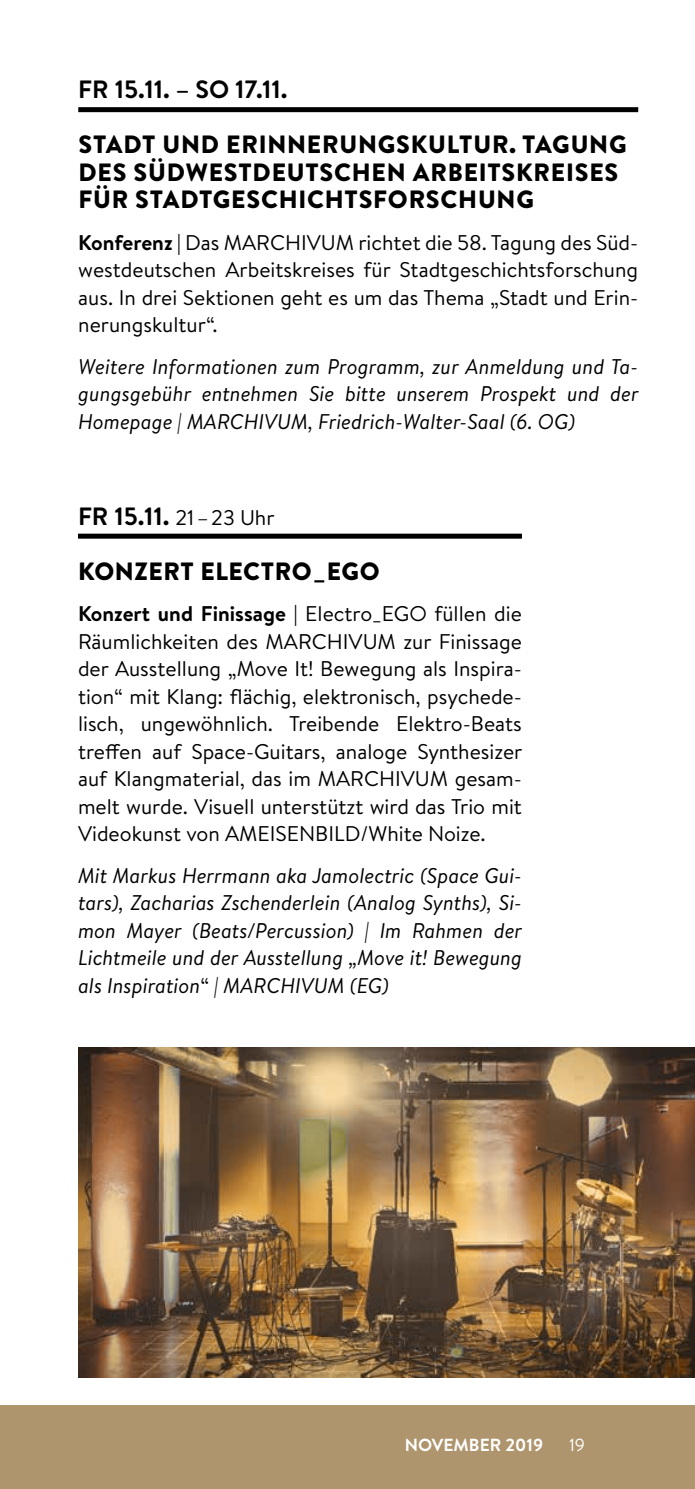
<style>
.page{position:relative;width:695px;height:1489px;background:#fff}
.page>*{position:absolute;margin:0;border:0;box-sizing:border-box;transform-origin:0 0}
.t1{font:900 25px/27.5px "Brandon Text";letter-spacing:.03em;color:#000}
.t2{font:700 25px "Brandon Text";color:#000}
.t3{font:21.25px/27.5px "Brandon Text";color:#000;text-align:justify}
.t4{font:italic 21.25px/27.5px "Brandon Text";color:#000;text-align:justify}
.t5{font:700 17.5px "Brandon Text";color:#fff}
.t6{font:17.5px "Brandon Text";color:#fff}
.s1{font-weight:700}
.s2{font-weight:400;font-size:21.25px}
.s3{font-style:normal}
</style>
<div class="page">
<div style="left:0;top:1405px;width:694px;height:83px;background:#ae956e"></div>
<div style="left:78px;top:107px;width:560px;height:5px;background:#000"></div>
<div style="left:78px;top:533px;width:444px;height:5px;background:#000"></div>
<img style="left:78px;top:1047px;width:616px;height:330px">
<p class="t2" style="left:78px;top:72px;width:211px">FR 15.11. – SO 17.11.</p>
<p class="t1" style="left:78px;top:130px;width:549px">STADT UND ERINNERUNGSKULTUR. TAGUNG<br>DES SÜDWESTDEUTSCHEN ARBEITSKREISES<br>FÜR STADTGESCHICHTSFORSCHUNG</p>
<p class="t3" style="left:78px;top:228px;width:561px"><span class="s1">Konferenz |</span> Das MARCHIVUM richtet die 58. Tagung des Süd&shy;westdeutschen Arbeitskreises für Stadtgeschichtsforschung aus. In drei Sektionen geht es um das Thema „Stadt und Erin&shy;nerungskultur“.</p>
<p class="t4" style="left:78px;top:352px;width:562px">Weitere Informationen zum Programm, zur Anmeldung und Ta&shy;gungsgebühr entnehmen Sie bitte unserem Prospekt und der Homepage | MARCHIVUM, Friedrich-Walter-Saal (6. OG)</p>
<p class="t2" style="left:78px;top:499px;width:198px">FR 15.11. <span class="s2">21–23 Uhr</span></p>
<p class="t1" style="left:78px;top:557px;width:303px">KONZERT ELECTRO_EGO</p>
<p class="t3" style="left:78px;top:599px;width:446px"><span class="s1">Konzert und Finissage |</span> Electro_EGO füllen die Räumlichkeiten des MARCHIVUM zur Finissage der Ausstellung „Move It! Bewegung als Inspira&shy;tion“ mit Klang: flächig, elektronisch, psychede&shy;lisch, ungewöhnlich. Treibende Elektro-Beats treffen auf Space-Guitars, analoge Synthesizer auf Klangmaterial, das im MARCHIVUM gesam&shy;melt wurde. Visuell unterstützt wird das Trio mit Videokunst von AMEISENBILD/White Noize.</p>
<p class="t4" style="left:78px;top:860px;width:445px">Mit Markus Herrmann aka Jamolectric (Space Gui&shy;tars), Zacharias Zschenderlein (Analog Synths), Si&shy;mon Mayer (Beats/Percussion) | Im Rahmen der Lichtmeile und der Ausstellung „Move it! Bewegung als Inspiration<span class="s3">“</span> | MARCHIVUM (EG)</p>
<p class="t5" style="left:404px;top:1432px;width:98px">NOVEMBER</p>
<p class="t5" style="left:533px;top:1432px;width:12px">9</p>
<p class="t5" style="left:466px;top:1432px;width:78px">JULI 2018</p>
<p class="t6" style="left:569px;top:1432px;width:18px">19</p>
</div>
